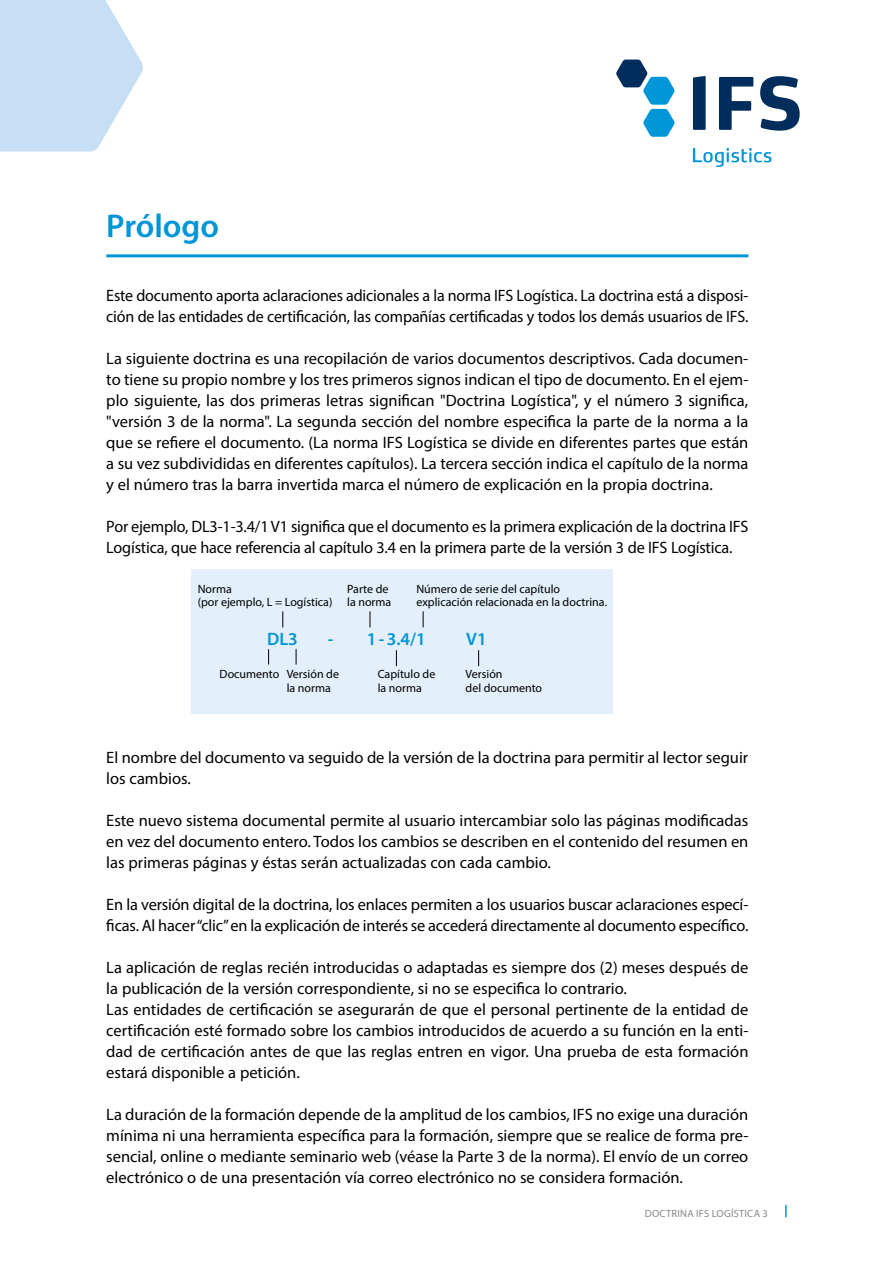
<style>
.page{position:relative;width:893px;height:1263px;background:#fff}
.page>*{position:absolute;margin:0;border:0;box-sizing:border-box;transform-origin:0 0}
.t1{font:600 33px "Myriad Pro";color:#0096d7}
.t2{font:600 18px "Myriad Pro";color:#0096d7}
.t3{font:16.5px/21px "Myriad Pro";color:#000}
.t4{font:12px/13.5px "Myriad Pro";color:#000}
.t5{font:10.5px "Myriad Pro";letter-spacing:.02em;color:#868786}
</style>
<div class="page">
<svg style="left:0;top:0;width:143px;height:152px;background:#cfe3f6"></svg>
<svg style="left:785px;top:1205px;width:2px;height:12px"></svg>
<svg style="left:693px;top:76px;width:107px;height:55px"></svg>
<svg style="left:616px;top:60px;width:59px;height:77px"></svg>
<svg style="left:693px;top:148px;width:78px;height:19px"></svg>
<hr style="left:106px;top:254px;width:642px;height:3px;background:#0096d7">
<div style="left:191px;top:569px;width:422px;height:144px;background:#e3effa"></div>
<svg style="left:268px;top:649px;width:1px;height:15px"></svg>
<svg style="left:296px;top:649px;width:1px;height:15px"></svg>
<svg style="left:282px;top:611px;width:1px;height:16px"></svg>
<svg style="left:370px;top:611px;width:1px;height:16px"></svg>
<svg style="left:396px;top:650px;width:1px;height:16px"></svg>
<svg style="left:423px;top:611px;width:1px;height:16px"></svg>
<svg style="left:478px;top:650px;width:1px;height:16px"></svg>
<h1 class="t1" style="left:106px;top:205px;width:114px">Prólogo</h1>
<p class="t3" style="left:106px;top:285px;width:644px">Este documento aporta aclaraciones adicionales a la norma IFS Logística. La doctrina está a disposi&shy;ción de las entidades de certificación, las compañías certificadas y todos los demás usuarios de IFS.</p>
<p class="t3" style="left:106px;top:348px;width:644px;text-align:justify">La siguiente doctrina es una recopilación de varios documentos descriptivos. Cada documen&shy;to tiene su propio nombre y los tres primeros signos indican el tipo de documento. En el ejem&shy;plo siguiente, las dos primeras letras significan "Doctrina Logística", y el número 3 significa, "versión 3 de la norma". La segunda sección del nombre especifica la parte de la norma a la que se refiere el documento. (La norma IFS Logística se divide en diferentes partes que están a su vez subdivididas en diferentes capítulos). La tercera sección indica el capítulo de la norma y el número tras la barra invertida marca el número de explicación en la propia doctrina.</p>
<p class="t3" style="left:106px;top:516px;width:644px">Por ejemplo, DL3-1-3.4/1 V1 significa que el documento es la primera explicación de la doctrina IFS<br>Logística, que hace referencia al capítulo 3.4 en la primera parte de la versión 3 de IFS Logística.</p>
<p class="t4" style="left:198px;top:581px;width:136px">Norma<br>(por ejemplo, L = Logística)</p>
<p class="t4" style="left:347px;top:581px;width:46px">Parte de la norma</p>
<p class="t4" style="left:416px;top:581px;width:192px">Número de serie del capítulo explicación relacionada en la doctrina.</p>
<p class="t2" style="left:267px;top:628px;width:32px">DL3</p>
<p class="t2" style="left:328px;top:628px;width:100px">- 1-3.4/1</p>
<p class="t2" style="left:466px;top:628px;width:22px">V1</p>
<p class="t4" style="left:220px;top:667px;width:61px">Documento</p>
<p class="t4" style="left:287px;top:667px;width:54px">Versión de la norma</p>
<p class="t4" style="left:378px;top:667px;width:59px">Capítulo de la norma</p>
<p class="t4" style="left:466px;top:667px;width:78px">Versión<br>del documento</p>
<p class="t3" style="left:106px;top:747px;width:643px">El nombre del documento va seguido de la versión de la doctrina para permitir al lector seguir los cambios.</p>
<p class="t3" style="left:106px;top:810px;width:644px;text-align:justify">Este nuevo sistema documental permite al usuario intercambiar solo las páginas modificadas en vez del documento entero. Todos los cambios se describen en el contenido del resumen en las primeras páginas y éstas serán actualizadas con cada cambio.</p>
<p class="t3" style="left:106px;top:894px;width:644px">En la versión digital de la doctrina, los enlaces permiten a los usuarios buscar aclaraciones especí&shy;ficas. Al hacer “clic” en la explicación de interés se accederá directamente al documento específico.</p>
<p class="t3" style="left:106px;top:957px;width:644px">La aplicación de reglas recién introducidas o adaptadas es siempre dos (2) meses después de la publicación de la versión correspondiente, si no se especifica lo contrario.<br>Las entidades de certificación se asegurarán de que el personal pertinente de la entidad de certificación esté formado sobre los cambios introducidos de acuerdo a su función en la enti&shy;dad de certificación antes de que las reglas entren en vigor. Una prueba de esta formación estará disponible a petición.</p>
<p class="t3" style="left:106px;top:1104px;width:644px;text-align:justify">La duración de la formación depende de la amplitud de los cambios, IFS no exige una duración mínima ni una herramienta específica para la formación, siempre que se realice de forma pre&shy;sencial, online o mediante seminario web (véase la Parte 3 de la norma). El envío de un correo electrónico o de una presentación vía correo electrónico no se considera formación.</p>
<p class="t5" style="left:645px;top:1207px;width:124px">DOCTRINA IFS LOGÍSTICA 3</p>
</div>
